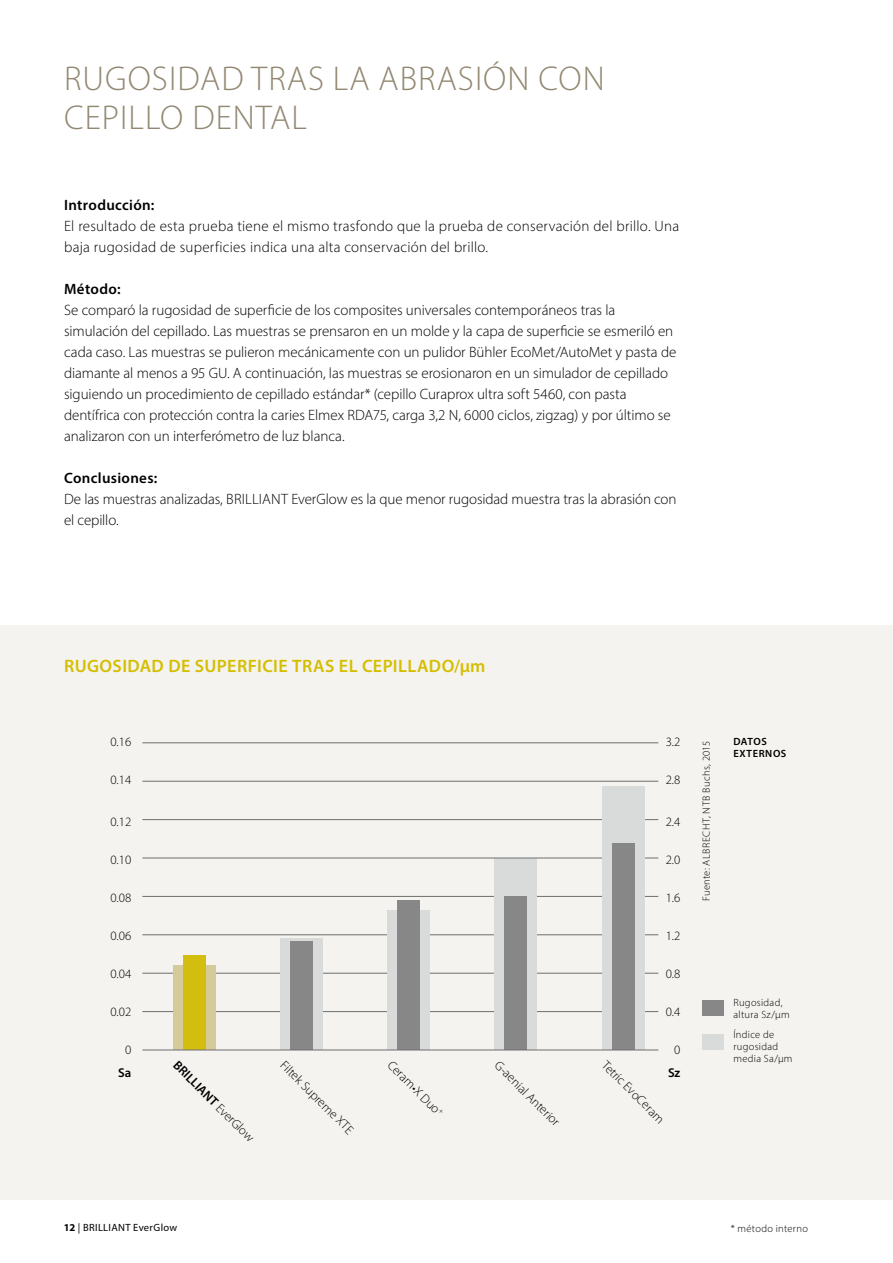
<style>
.page{position:relative;width:893px;height:1263px;background:#fff}
.page>*{position:absolute;margin:0;border:0;box-sizing:border-box;transform-origin:0 0}
.t1{font:300 34.5px/39px "Myriad Pro";letter-spacing:.03em;color:#928872}
.t2{font:600 18px "Myriad Pro";letter-spacing:.025em;color:#d5be00}
.t3{font:300 15px/21px "Myriad Pro";color:#000}
.t4{font:300 15px/21px "Myriad Pro";letter-spacing:.02em;color:#000}
.t5{font:600 15px "Myriad Pro";letter-spacing:.02em;color:#000}
.t6{font:300 12.75px "Myriad Pro";color:#000}
.t7{font:600 12.75px "Myriad Pro";color:#000}
.t8{font:300 10.5px/12px "Myriad Pro";letter-spacing:.03em;color:#000}
.t9{font:10.5px "Myriad Pro";letter-spacing:.035em;color:#000}
.t10{font:600 10.5px/12px "Myriad Pro";letter-spacing:.055em;color:#000}
.s1{font-weight:300}
.s2{font-weight:700}
</style>
<div class="page">
<div style="left:0;top:625px;width:893px;height:574px;background:#f4f3ef"></div>
<hr style="left:142px;top:1011px;width:516px;height:1px;background:#6e6e6e">
<hr style="left:142px;top:973px;width:516px;height:1px;background:#6e6e6e">
<hr style="left:142px;top:934px;width:516px;height:1px;background:#6e6e6e">
<hr style="left:142px;top:896px;width:516px;height:1px;background:#6e6e6e">
<hr style="left:142px;top:819px;width:516px;height:1px;background:#6e6e6e">
<hr style="left:142px;top:781px;width:516px;height:1px;background:#6e6e6e">
<hr style="left:142px;top:742px;width:516px;height:1px;background:#6e6e6e">
<div style="left:174px;top:966px;width:42px;height:84px;background:#d5ca9a"></div>
<div style="left:184px;top:955px;width:22px;height:95px;background:#d3be10"></div>
<div style="left:281px;top:938px;width:42px;height:112px;background:#d9dada"></div>
<div style="left:290px;top:942px;width:23px;height:108px;background:#868786"></div>
<div style="left:388px;top:911px;width:42px;height:139px;background:#d9dada"></div>
<div style="left:398px;top:900px;width:22px;height:150px;background:#868786"></div>
<div style="left:495px;top:858px;width:42px;height:192px;background:#d9dada"></div>
<div style="left:505px;top:896px;width:22px;height:154px;background:#868786"></div>
<hr style="left:142px;top:858px;width:516px;height:1px;background:#6e6e6e">
<div style="left:602px;top:787px;width:42px;height:263px;background:#d9dada"></div>
<div style="left:612px;top:844px;width:22px;height:206px;background:#868786"></div>
<hr style="left:142px;top:1049px;width:516px;height:1px;background:#6e6e6e">
<div style="left:702px;top:1000px;width:21px;height:15px;background:#868786"></div>
<div style="left:702px;top:1034px;width:21px;height:16px;background:#d9dada"></div>
<h1 class="t1" style="left:64px;top:58px;width:542px">RUGOSIDAD TRAS LA ABRASIÓN CON<br>CEPILLO DENTAL</h1>
<p class="t5" style="left:64px;top:195px;width:92px">Introducción:</p>
<p class="t4" style="left:64px;top:215px;width:616px">El resultado de esta prueba tiene el mismo trasfondo que la prueba de conservación del brillo. Una baja rugosidad de superficies indica una alta conservación del brillo.</p>
<p class="t5" style="left:64px;top:279px;width:58px">Método:</p>
<p class="t3" style="left:64px;top:299px;width:614px">Se comparó la rugosidad de superficie de los composites universales contemporáneos tras la simulación del cepillado. Las muestras se prensaron en un molde y la capa de superficie se esmeriló en cada caso. Las muestras se pulieron mecánicamente con un pulidor Bühler EcoMet/AutoMet y pasta de diamante al menos a 95 GU. A continuación, las muestras se erosionaron en un simulador de cepillado siguiendo un procedimiento de cepillado estándar* (cepillo Curaprox ultra soft 5460, con pasta dentífrica con protección contra la caries Elmex RDA75, carga 3,2 N, 6000 ciclos, zigzag) y por último se analizaron con un interferómetro de luz blanca.</p>
<p class="t5" style="left:64px;top:468px;width:95px">Conclusiones:</p>
<p class="t3" style="left:64px;top:488px;width:614px">De las muestras analizadas, BRILLIANT EverGlow es la que menor rugosidad muestra tras la abrasión con el cepillo.</p>
<p class="t2" style="left:64px;top:655px;width:423px">RUGOSIDAD DE SUPERFICIE TRAS EL CEPILLADO/µm</p>
<p class="t6" style="left:110px;top:734px;width:22px">0.16</p>
<p class="t6" style="left:110px;top:772px;width:22px">0.14</p>
<p class="t6" style="left:110px;top:814px;width:22px">0.12</p>
<p class="t6" style="left:110px;top:852px;width:22px">0.10</p>
<p class="t6" style="left:110px;top:890px;width:22px">0.08</p>
<p class="t6" style="left:666px;top:734px;width:16px">3.2</p>
<p class="t6" style="left:666px;top:772px;width:16px">2.8</p>
<p class="t6" style="left:666px;top:814px;width:16px">2.4</p>
<p class="t6" style="left:666px;top:852px;width:16px">2.0</p>
<p class="t6" style="left:666px;top:890px;width:16px">1.6</p>
<p class="t8" style="left:700px;top:901px;width:161px;rotate:-90deg">Fuente: ALBRECHT, NTB Buchs, 2015</p>
<p class="t10" style="left:733px;top:735px;width:54px">DATOS<br>EXTERNOS</p>
<p class="t6" style="left:110px;top:928px;width:22px">0.06</p>
<p class="t6" style="left:666px;top:928px;width:16px">1.2</p>
<p class="t6" style="left:110px;top:966px;width:22px">0.04</p>
<p class="t6" style="left:666px;top:966px;width:16px">0.8</p>
<p class="t6" style="left:110px;top:1004px;width:22px">0.02</p>
<p class="t6" style="left:125px;top:1042px;width:8px">0</p>
<p class="t7" style="left:118px;top:1064px;width:15px">Sa</p>
<p class="t7" style="left:181px;top:1057px;width:110px;rotate:45deg">BRILLIANT <span class="s1">EverGlow</span></p>
<p class="t6" style="left:288px;top:1057px;width:99px;rotate:45deg">Filtek Supreme XTE</p>
<p class="t6" style="left:395px;top:1057px;width:74px;rotate:45deg">Ceram•X Duo<sup>+</sup></p>
<p class="t6" style="left:502px;top:1057px;width:88px;rotate:45deg">G-aenial Anterior</p>
<p class="t6" style="left:666px;top:1004px;width:16px">0.4</p>
<p class="t6" style="left:674px;top:1042px;width:8px">0</p>
<p class="t7" style="left:668px;top:1064px;width:14px">Sz</p>
<p class="t6" style="left:610px;top:1057px;width:84px;rotate:45deg">Tetric EvoCeram</p>
<p class="t8" style="left:733px;top:996px;width:58px">Rugosidad, altura Sz/µm</p>
<p class="t8" style="left:733px;top:1028px;width:61px">Índice de rugosidad media Sa/µm</p>
<p class="t9" style="left:64px;top:1221px;width:115px"><span class="s2">12</span> | BRILLIANT EverGlow</p>
<p class="t8" style="left:731px;top:1222px;width:79px">* método interno</p>
</div>
